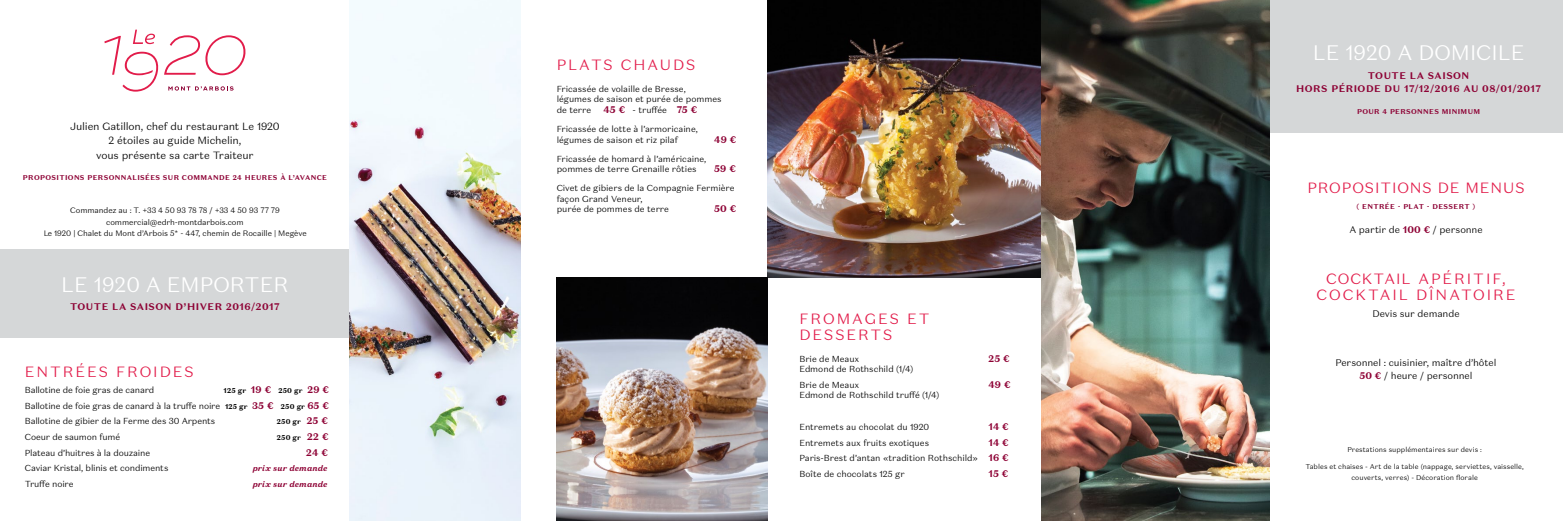
<style>
.page{position:relative;width:1563px;height:521px;background:#fff}
.page>*{position:absolute;margin:0;border:0;box-sizing:border-box;transform-origin:0 0}
.t1{font:300 21px "Domaine Sans Text";color:#fff}
.t2{font:300 14.88px "Domaine Sans Text";letter-spacing:.06em;color:#e21c4a}
.t3{font:300 10.5px/14.5px "Domaine Sans Text";letter-spacing:-.015em;color:#000;text-align:center}
.t4{font:700 9.62px/13.1px "Domaine Sans Text";letter-spacing:.05em;color:#8d0134;text-align:center}
.t5{font:300 9.62px/13.1px "Domaine Sans Text";letter-spacing:-.005em;color:#000;text-align:center}
.t6{font:300 8.75px/10.5px "Domaine Sans Text";letter-spacing:-.01em;color:#000}
.t7{font:300 7.88px/11.3px "Domaine Sans Text";letter-spacing:-.01em;color:#000;text-align:center}
.t8{font:italic 700 7.88px "Domaine Sans Text";letter-spacing:.01em;color:#8d0134}
.t9{font:300 7px/11.4px "Domaine Sans Text";letter-spacing:.005em;color:#000;text-align:center}
.t10{font:700 7px "Domaine Sans Text";letter-spacing:.05em;color:#8d0134}
.t11{font:700 7px "Domaine Sans Text";letter-spacing:.02em;color:#000}
.s1{font-weight:700;font-size:9.62px;color:#8d0134}
.s2{font-size:9.62px;color:#8d0134}
.s3{font-weight:700;font-size:7px}
.s4{font-weight:700;color:#8d0134}
</style>
<div class="page">
<div style="left:0;top:249px;width:479px;height:89px;background:#d5d7d8"></div>
<div style="left:1233px;top:0;width:330px;height:133px;background:#d5d7d8"></div>
<img style="left:350px;top:0;width:171px;height:521px">
<img style="left:1042px;top:0;width:227px;height:521px">
<img style="left:768px;top:0;width:274px;height:277px">
<img style="left:557px;top:277px;width:211px;height:244px">
<svg style="left:104px;top:30px;width:142px;height:62px"></svg>
<h2 class="t2" style="left:557px;top:56px;width:23px">Plats</h2>
<h2 class="t2" style="left:621px;top:56px;width:40px">chauds</h2>
<p class="t6" style="left:557px;top:84px;width:166px">Fricassée de volaille de Bresse, légumes de saison et purée de pommes de terre</p>
<p class="t6" style="left:557px;top:100px;width:143px;line-height:19.2px;text-align:right"><span class="s1">45 €</span> - truffée <span class="s1">75 €<br></span>Fricassée de lotte à l’armoricaine,</p>
<p class="t6" style="left:557px;top:134px;width:122px">légumes de saison et riz pilaf</p>
<p class="t4" style="left:714px;top:133px;width:23px">49 €</p>
<p class="t6" style="left:557px;top:153px;width:151px">Fricassée de homard à l’américaine, pommes de terre Grenaille rôties</p>
<p class="t4" style="left:714px;top:162px;width:23px">59 €</p>
<p class="t6" style="left:557px;top:183px;width:179px">Civet de gibiers de la Compagnie Fermière façon Grand Veneur,</p>
<p class="t3" style="left:70px;top:118px;width:211px">Julien Gatillon, chef du restaurant Le 1920<br>2 étoiles au guide Michelin,<br>vous présente sa carte Traiteur</p>
<p class="t10" style="left:23px;top:173px;width:305px">PROPOSITIONS PERSONNALISÉES SUR COMMANDE 24 HEURES À L’AVANCE</p>
<p class="t7" style="left:70px;top:205px;width:211px">Commandez au : T. +33 4 50 93 78 78 / +33 4 50 93 77 79</p>
<p class="t6" style="left:557px;top:204px;width:114px">purée de pommes de terre</p>
<p class="t4" style="left:714px;top:203px;width:23px">50 €</p>
<p class="t7" style="left:43px;top:216px;width:265px">commercial@edrh-montdarbois.com<br>Le 1920 | Chalet du Mont d’Arbois 5* - 447, chemin de Rocaille | Megève</p>
<h1 class="t1" style="left:61px;top:271px;width:229px">LE 1920 A EMPORTER</h1>
<p class="t4" style="left:70px;top:300px;width:211px">TOUTE LA SAISON D’HIVER 2016/2017</p>
<h2 class="t2" style="left:25px;top:363px;width:25px">Entr</h2>
<h2 class="t2" style="left:76px;top:363px;width:22px">ées</h2>
<h2 class="t2" style="left:116px;top:363px;width:12px">froides</h2>
<p class="t6" style="left:25px;top:384px;width:131px">Ballotine de foie gras de canard</p>
<p class="t11" style="left:224px;top:386px;width:107px">125 GR <span class="s2">19 €</span> 250 GR <span class="s2">29 €</span></p>
<p class="t6" style="left:25px;top:398px;width:306px;line-height:15.7px">Ballotine de foie gras de canard à la truffe noire <span class="s3">125 GR</span> <span class="s1">35 €</span> <span class="s3">250 GR</span> <span class="s1">65 €<br></span>Ballotine de gibier de la Ferme des 30 Arpents</p>
<p class="t11" style="left:277px;top:417px;width:53px">250 GR <span class="s2">25 €</span></p>
<p class="t6" style="left:25px;top:431px;width:97px">Coeur de saumon fumé</p>
<p class="t11" style="left:277px;top:433px;width:53px">250 GR <span class="s2">22 €</span></p>
<p class="t6" style="left:25px;top:447px;width:127px">Plateau d’huitres à la douzaine</p>
<p class="t4" style="left:306px;top:446px;width:23px">24 €</p>
<p class="t6" style="left:25px;top:463px;width:145px">Caviar Kristal, blinis et condiments</p>
<p class="t8" style="left:253px;top:463px;width:76px">prix sur demande</p>
<p class="t6" style="left:25px;top:479px;width:50px">Truffe noire</p>
<p class="t8" style="left:253px;top:479px;width:76px">prix sur demande</p>
<h2 class="t2" style="left:799px;top:310px;width:51px">Fromages</h2>
<h2 class="t2" style="left:907px;top:310px;width:12px">et</h2>
<h2 class="t2" style="left:799px;top:325px;width:13px">desserts</h2>
<p class="t6" style="left:799px;top:353px;width:61px">Brie de Meaux</p>
<p class="t4" style="left:988px;top:352px;width:23px">25 €</p>
<p class="t6" style="left:799px;top:361px;width:115px;line-height:15.7px">Edmond de Rothschild (1/4)<br>Brie de Meaux</p>
<p class="t4" style="left:988px;top:378px;width:23px">49 €</p>
<p class="t6" style="left:799px;top:390px;width:141px">Edmond de Rothschild truffé (1/4)</p>
<p class="t6" style="left:799px;top:421px;width:131px">Entremets au chocolat du 1920</p>
<p class="t4" style="left:988px;top:420px;width:22px">14 €</p>
<p class="t6" style="left:799px;top:437px;width:131px">Entremets aux fruits exotiques</p>
<p class="t4" style="left:988px;top:436px;width:22px">14 €</p>
<p class="t6" style="left:799px;top:450px;width:211px;line-height:15.7px">Paris-Brest d’antan «tradition Rothschild» <span class="s1">16 €<br></span>Boîte de chocolats 125 gr</p>
<p class="t4" style="left:988px;top:467px;width:21px">15 €</p>
<h1 class="t1" style="left:1312px;top:40px;width:213px">LE 1920 A DOMICILE</h1>
<p class="t4" style="left:1296px;top:69px;width:246px">TOUTE LA SAISON<br>H ORS PÉRIODE DU 17/12/2016 AU 08/01/2017</p>
<p class="t10" style="left:1357px;top:107px;width:125px">POUR 4 PERSONNES MINIMUM</p>
<h2 class="t2" style="left:1307px;top:179px;width:219px">PROPOSITIONS DE MENUS</h2>
<p class="t10" style="left:1356px;top:202px;width:120px">( ENTRÉE - PLAT - DESSERT )</p>
<p class="t5" style="left:1349px;top:223px;width:135px">A partir de <span class="s4">100 €</span> / personne</p>
<h2 class="t2" style="left:1326px;top:270px;width:23px">Cocktai</h2>
<h2 class="t2" style="left:1401px;top:270px;width:63px">lapéritif</h2>
<h2 class="t2" style="left:1502px;top:270px;width:5px">,</h2>
<h2 class="t2" style="left:1316px;top:286px;width:13px">cocktail</h2>
<h2 class="t2" style="left:1416px;top:286px;width:32px">dînatoire</h2>
<p class="t5" style="left:1372px;top:307px;width:89px">Devis sur demande</p>
<p class="t5" style="left:1335px;top:356px;width:162px">Personnel : cuisinier, maître d’hôtel<br><span class="s4">50 €</span> / heure / personnel</p>
<p class="t9" style="left:1347px;top:444px;width:136px">Prestations supplémentaires sur devis :</p>
<p class="t9" style="left:1305px;top:460px;width:220px">Tables et chaises - Art de la table (nappage, serviettes, vaisselle, couverts, verres) - Décoration florale</p>
</div>
